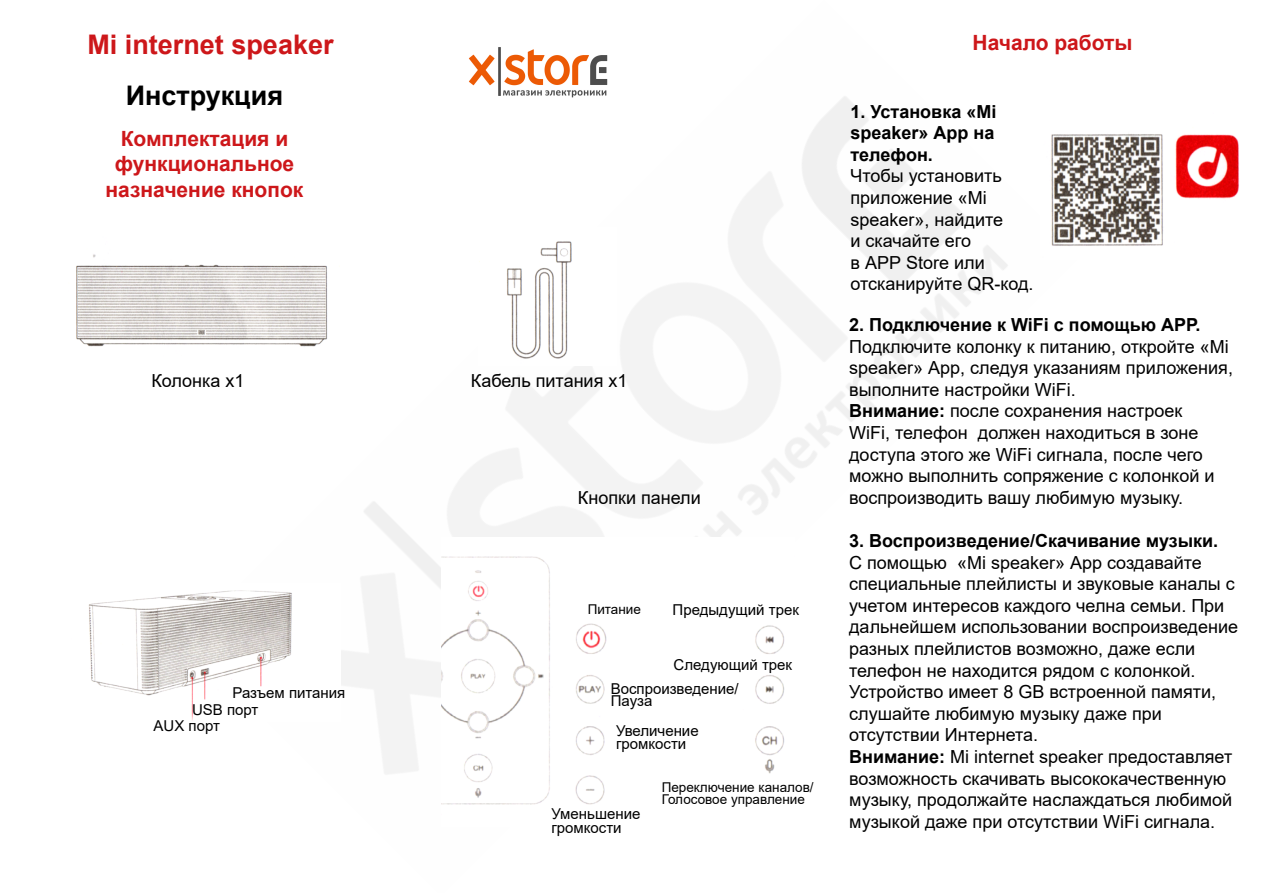
<style>
.page{position:relative;width:1263px;height:893px;background:#fff}
.page>*{position:absolute;margin:0;border:0;box-sizing:border-box;transform-origin:0 0}
.t1{font:700 27px "Arial";color:#cd171a}
.t2{font:700 27px "Arial";color:#000}
.t3{font:700 21px/25.2px "Arial";color:#cd171a;text-align:center}
.t4{font:18px/21.6px "Arial";color:#000}
.t5{font:700 18px/21.6px "Arial";color:#000;text-align:justify}
.t6{font:15px/13.5px "Arial";color:#000}
.t7{font:13.5px/12px "Arial";color:#000}
.s1{font-weight:700}
</style>
<div class="page">
<img style="left:76px;top:254px;width:264px;height:94px">
<img style="left:479px;top:241px;width:93px;height:118px">
<img style="left:88px;top:590px;width:204px;height:131px">
<img style="left:442px;top:556px;width:343px;height:249px">
<img style="left:1051px;top:134px;width:188px;height:113px">
<img style="left:468px;top:47px;width:140px;height:51px">
<h1 class="t1" style="left:87px;top:25px;width:248px">Mi internet speaker</h1>
<h1 class="t2" style="left:126px;top:76px;width:159px">Инструкция</h1>
<p class="t3" style="left:106px;top:126px;width:199px">Комплектация и функциональное назначение кнопок</p>
<p class="t4" style="left:151px;top:370px;width:95px">Колонка х1</p>
<p class="t6" style="left:233px;top:685px;width:114px">Разъем питания</p>
<p class="t6" style="left:192px;top:703px;width:68px">USB порт</p>
<p class="t6" style="left:154px;top:719px;width:68px">AUX порт</p>
<p class="t4" style="left:471px;top:370px;width:158px">Кабель питания х1</p>
<p class="t4" style="left:578px;top:487px;width:124px">Кнопки панели</p>
<p class="t7" style="left:588px;top:603px;width:55px">Питание</p>
<p class="t6" style="left:673px;top:602px;width:128px">Предыдущий трек</p>
<p class="t6" style="left:674px;top:658px;width:120px">Следующий трек</p>
<p class="t6" style="left:611px;top:683px;width:129px;line-height:12px">Воспроизведение/<br>Пауза</p>
<p class="t6" style="left:616px;top:724px;width:84px">Увеличение громкости</p>
<p class="t6" style="left:551px;top:807px;width:90px">Уменьшение громкости</p>
<p class="t7" style="left:662px;top:781px;width:153px">Переключение каналов/<br>Голосовое управление</p>
<p class="t3" style="left:972px;top:30px;width:161px">Начало работы</p>
<p class="t5" style="left:850px;top:101px;width:147px">1. Установка «Mi speaker» Арр на телефон.</p>
<p class="t4" style="left:850px;top:165px;width:185px">Чтобы установить приложение «Mi speaker», найдите<br>и скачайте его<br>в АРР Store или отсканируйте QR-код.</p>
<p class="t5" style="left:849px;top:314px;width:353px">2. Подключение к WiFi с помощью АРР.</p>
<p class="t4" style="left:849px;top:335px;width:385px">Подключите колонку к питанию, откройте «Mi speaker» Арр, следуя указаниям приложения, выполните настройки WiFi.<br><span class="s1">Внимание:</span> после сохранения настроек<br>WiFi, телефон должен находиться в зоне доступа этого же WiFi сигнала, после чего можно выполнить сопряжение с колонкой и воспроизводить вашу любимую музыку.</p>
<p class="t5" style="left:849px;top:530px;width:370px">3. Воспроизведение/Скачивание музыки.</p>
<p class="t4" style="left:849px;top:551px;width:390px">С помощью «Mi speaker» Арр создавайте специальные плейлисты и звуковые каналы с учетом интересов каждого челна семьи. При дальнейшем использовании воспроизведение разных плейлистов возможно, даже если телефон не находится рядом с колонкой.<br>Устройство имеет 8 GB встроенной памяти, слушайте любимую музыку даже при отсутствии Интернета.<br><span class="s1">Внимание:</span> Mi internet speaker предоставляет возможность скачивать высококачественную музыку, продолжайте наслаждаться любимой музыкой даже при отсутствии WiFi сигнала.</p>
</div>
